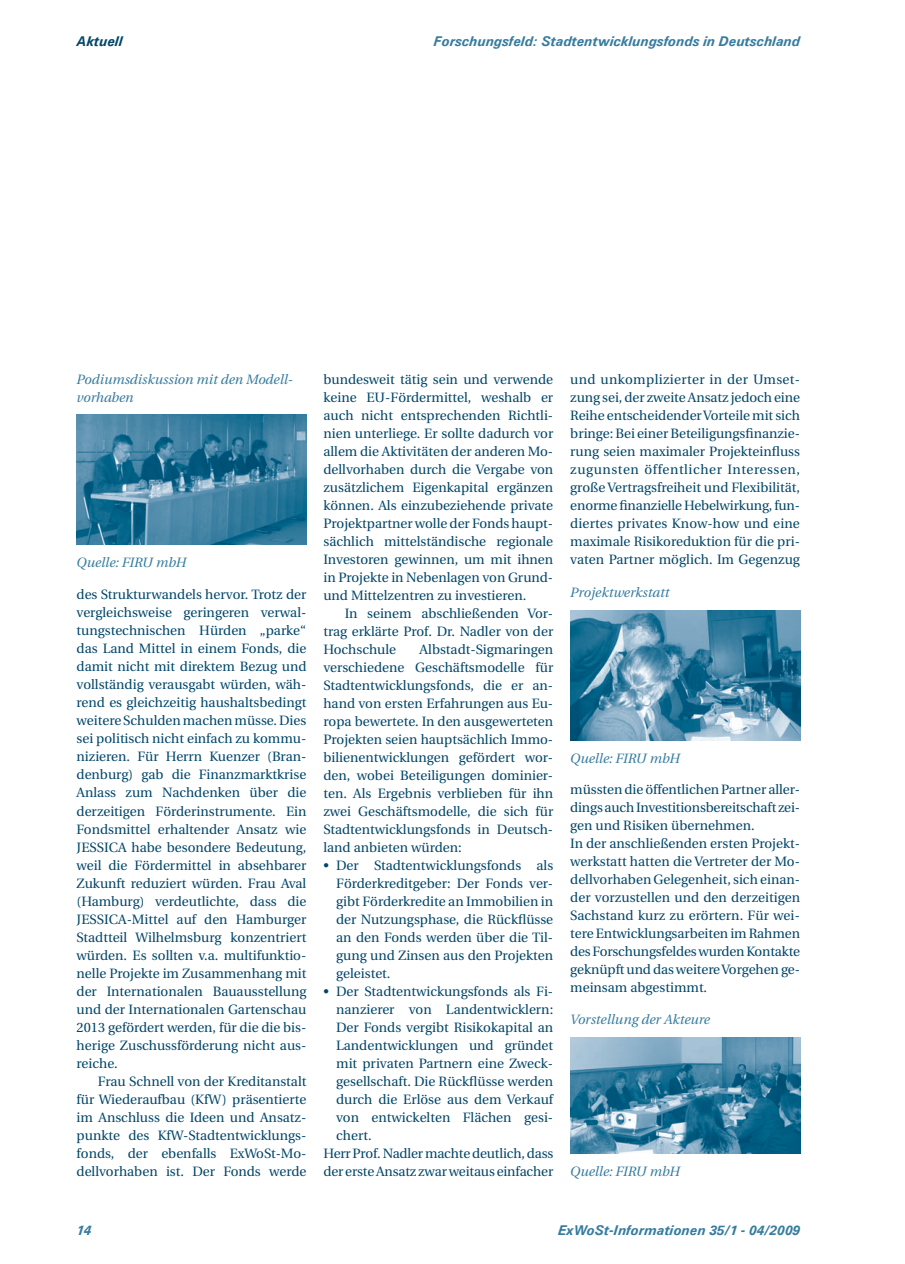
<style>
.page{position:relative;width:905px;height:1264px;background:#fff}
.page>*{position:absolute;margin:0;border:0;box-sizing:border-box;transform-origin:0 0}
.t1{font:13.5px/18px "Utopia";color:#00466a;text-align:justify}
.t2{font:13.5px/18px "Utopia Italic Os F";color:#367c9f}
.t3{font:italic 700 13.5px "Univers LT";color:#367c9f}
.t4{font:italic 700 13.5px "Univers LT";color:#00466a}
</style>
<div class="page">
<img style="left:77px;top:415px;width:229px;height:129px">
<img style="left:570px;top:610px;width:229px;height:130px">
<img style="left:570px;top:1037px;width:229px;height:116px">
<p class="t4" style="left:77px;top:33px;width:47px">Aktuell</p>
<p class="t3" style="left:434px;top:33px;width:367px">Forschungsfeld: Stadtentwicklungsfonds in Deutschland</p>
<p class="t2" style="left:77px;top:371px;width:217px">Podiumsdiskussion mit den Modell&shy;vorhaben</p>
<p class="t2" style="left:77px;top:554px;width:111px">Quelle: FIRU mbH</p>
<p class="t1" style="left:77px;top:585px;width:231px">des Strukturwandels hervor. Trotz der vergleichsweise geringeren verwal&shy;tungstechnischen Hürden „parke“ das Land Mittel in einem Fonds, die damit nicht mit direktem Bezug und vollständig verausgabt würden, wäh&shy;rend es gleichzeitig haushaltsbedingt weitere Schulden machen müsse. Dies sei politisch nicht einfach zu kommu&shy;nizieren. Für Herrn Kuenzer (Bran&shy;denburg) gab die Finanzmarktkrise Anlass zum Nachdenken über die derzeitigen Förderinstrumente. Ein Fondsmittel erhaltender Ansatz wie JESSICA habe besondere Bedeutung, weil die Fördermittel in absehbarer Zukunft reduziert würden. Frau Aval (Hamburg) verdeutlichte, dass die JESSICA-Mittel auf den Hamburger Stadtteil Wilhelmsburg konzentriert würden. Es sollten v.a. multifunktio&shy;nelle Projekte im Zusammenhang mit der Internationalen Bauausstellung und der Internationalen Gartenschau 2013 gefördert werden, für die die bis&shy;herige Zuschussförderung nicht aus&shy;reiche.</p>
<p class="t1" style="left:77px;top:1073px;width:231px;text-indent:21px">Frau Schnell von der Kreditanstalt für Wiederaufbau (KfW) präsentierte im Anschluss die Ideen und Ansatz&shy;punkte des KfW-Stadtentwicklungs&shy;fonds, der ebenfalls ExWoSt-Mo&shy;dellvorhaben ist. Der Fonds werde</p>
<p class="t1" style="left:323px;top:371px;width:231px">bundesweit tätig sein und verwende keine EU-Fördermittel, weshalb er auch nicht entsprechenden Richtli&shy;nien unterliege. Er sollte dadurch vor allem die Aktivitäten der anderen Mo&shy;dellvorhaben durch die Vergabe von zusätzlichem Eigenkapital ergänzen können. Als einzubeziehende private Projektpartner wolle der Fonds haupt&shy;sächlich mittelständische regionale Investoren gewinnen, um mit ihnen in Projekte in Nebenlagen von Grund&shy;und Mittelzentren zu investieren.</p>
<p class="t1" style="left:323px;top:605px;width:231px;text-indent:21px">In seinem abschließenden Vor&shy;trag erklärte Prof. Dr. Nadler von der Hochschule</p>
<p class="t1" style="left:323px;top:641px;width:231px;text-indent:96px">Albstadt-Sigmaringen verschiedene Geschäftsmodelle für Stadtentwicklungsfonds, die er an&shy;hand von ersten Erfahrungen aus Eu&shy;ropa bewertete. In den ausgewerteten Projekten seien hauptsächlich Immo&shy;bilienentwicklungen gefördert wor&shy;den, wobei Beteiligungen dominier&shy;ten. Als Ergebnis verblieben für ihn zwei Geschäftsmodelle, die sich für Stadtentwicklungsfonds in Deutsch&shy;land anbieten würden:</p>
<p class="t1" style="left:336px;top:857px;width:218px;text-indent:-13px">• Der Stadtentwicklungsfonds als Förderkreditgeber: Der Fonds ver&shy;gibt Förderkredite an Immobilien in der Nutzungsphase, die Rückflüsse an den Fonds werden über die Til&shy;gung und Zinsen aus den Projekten geleistet.</p>
<p class="t1" style="left:336px;top:983px;width:218px;text-indent:-13px">• Der Stadtentwickungsfonds als Fi&shy;nanzierer von Landentwicklern:<br>Der Fonds vergibt Risikokapital an Landentwicklungen und gründet mit privaten Partnern eine Zweck&shy;gesellschaft. Die Rückflüsse werden durch die Erlöse aus dem Verkauf von entwickelten Flächen gesi&shy;chert.</p>
<p class="t1" style="left:323px;top:1145px;width:231px">Herr Prof. Nadler machte deutlich, dass der erste Ansatz zwar weitaus einfacher</p>
<p class="t1" style="left:570px;top:371px;width:231px">und unkomplizierter in der Umset&shy;zung sei, der zweite Ansatz jedoch eine Reihe entscheidenderVorteile mit sich bringe: Bei einer Beteiligungsfinanzie&shy;rung seien maximaler Projekteinfluss zugunsten öffentlicher Interessen, große Vertragsfreiheit und Flexibilität, enorme finanzielle Hebelwirkung, fun&shy;diertes privates Know-how und eine maximale Risikoreduktion für die pri&shy;vaten Partner möglich. Im Gegenzug</p>
<p class="t2" style="left:570px;top:583px;width:100px">Projektwerkstatt</p>
<p class="t2" style="left:570px;top:749px;width:111px">Quelle: FIRU mbH</p>
<p class="t1" style="left:570px;top:781px;width:231px;text-align:left">müssten die öffentlichen Partner aller&shy;dings auch Investitionsbereitschaft zei&shy;gen und Risiken übernehmen.<br>In der anschließenden ersten Projekt&shy;werkstatt hatten die Vertreter der Mo&shy;dellvorhaben Gelegenheit, sich einan&shy;der vorzustellen und den derzeitigen Sachstand kurz zu erörtern. Für wei&shy;tere Entwicklungsarbeiten im Rahmen des Forschungsfeldes wurden Kontakte geknüpft und das weitere Vorgehen ge&shy;meinsam abgestimmt.</p>
<p class="t2" style="left:570px;top:1010px;width:141px">Vorstellung der Akteure</p>
<p class="t2" style="left:570px;top:1163px;width:111px">Quelle: FIRU mbH</p>
<p class="t3" style="left:77px;top:1221px;width:16px">14</p>
<p class="t3" style="left:557px;top:1221px;width:243px">ExWoSt-Informationen 35/1 - 04/2009</p>
</div>
